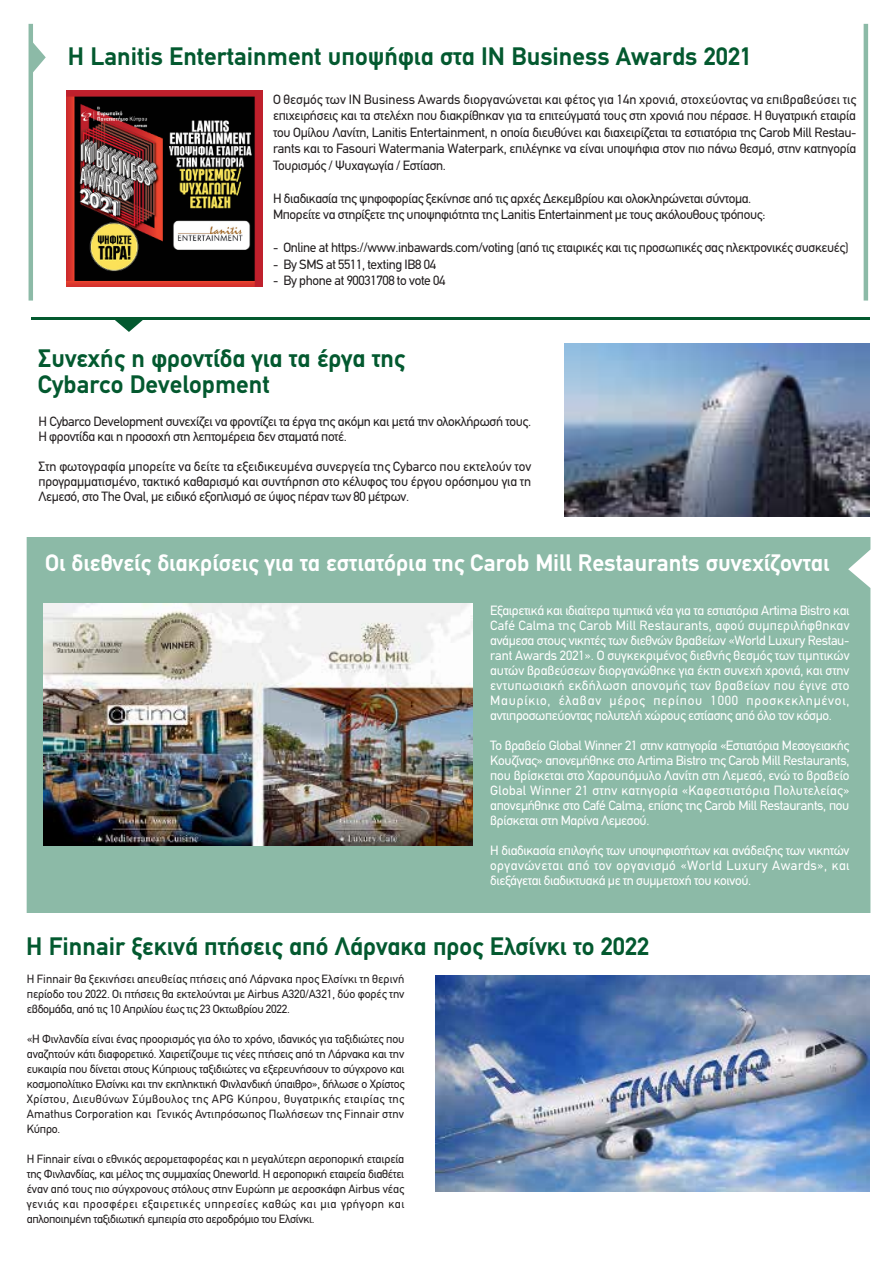
<style>
.page{position:relative;width:893px;height:1263px;background:#fff}
.page>*{position:absolute;margin:0;border:0;box-sizing:border-box;transform-origin:0 0}
.t1{font:700 25.5px/25.5px "PF Din Text";color:#03592f}
.t2{font:700 24px "PF Din Text";color:#fff}
.t3{font:13.5px/16.5px "PF Din Text";letter-spacing:-.025em;color:#231f20}
.t4{font:13.5px/15px "PF Din Text";letter-spacing:-.025em;color:#fff;text-align:justify}
.t5{font:12px/15px "PF Din Text";letter-spacing:-.025em;color:#231f20;text-align:justify}
</style>
<div class="page">
<div style="left:27px;top:537px;width:843px;height:376px;background:#8cbaa7"></div>
<svg style="left:115px;top:320px;width:28px;height:12px"></svg>
<hr style="left:31px;top:317px;width:839px;height:3px;background:#03592f">
<img style="left:67px;top:90px;width:196px;height:196px">
<img style="left:564px;top:343px;width:305px;height:173px">
<img style="left:44px;top:604px;width:428px;height:241px">
<img style="left:435px;top:975px;width:434px;height:217px">
<hr style="left:864px;top:24px;width:4px;height:277px;background:#8cbaa7">
<svg style="left:33px;top:42px;width:13px;height:31px"></svg>
<hr style="left:29px;top:24px;width:4px;height:277px;background:#8cbaa7">
<h1 class="t1" style="left:68px;top:43px;width:686px">Η Lanitis Entertainment υποψήφια στα IN Business Awards 2021</h1>
<p class="t3" style="left:273px;top:91px;width:585px;text-align:justify">Ο θεσµός των IN Business Awards διοργανώνεται και φέτος για 14η χρονιά, στοχεύοντας να επιβραβεύσει τις επιχειρήσεις και τα στελέχη που διακρίθηκαν για τα επιτεύγµατά τους στη χρονιά που πέρασε. H θυγατρική εταιρία του Οµίλου Λανίτη, Lanitis Entertainment, η οποία διευθύνει και διαχειρίζεται τα εστιατόρια της Carob Mill Restau&shy;rants και το Fasouri Watermania Waterpark, επιλέγηκε να είναι υποψήφια στον πιο πάνω θεσµό, στην κατηγορία Τουρισµός / Ψυχαγωγία / Εστίαση.</p>
<p class="t3" style="left:273px;top:190px;width:494px">Η διαδικασία της ψηφοφορίας ξεκίνησε από τις αρχές ∆εκεµβρίου και ολοκληρώνεται σύντοµα.<br>Μπορείτε να στηρίξετε της υποψηφιότητα της Lanitis Entertainment µε τους ακόλουθους τρόπους:</p>
<p class="t3" style="left:273px;top:239px;width:577px">- Online at https://www.inbawards.com/voting (από τις εταιρικές και τις προσωπικές σας ηλεκτρονικές συσκευές)</p>
<p class="t3" style="left:273px;top:256px;width:165px">- By SMS at 5511, texting IB8 04</p>
<p class="t3" style="left:273px;top:272px;width:174px">- By phone at 90031708 to vote 04</p>
<h1 class="t1" style="left:38px;top:346px;width:369px">Συνεχής η φροντίδα για τα έργα της<br>Cybarco Development</h1>
<p class="t3" style="left:38px;top:414px;width:494px;line-height:15px">Η Cybarco Development συνεχίζει να φροντίζει τα έργα της ακόµη και µετά την ολοκλήρωσή τους.<br>Η φροντίδα και η προσοχή στη λεπτοµέρεια δεν σταµατά ποτέ.</p>
<p class="t3" style="left:38px;top:459px;width:495px;line-height:15px;text-align:justify">Στη φωτογραφία µπορείτε να δείτε τα εξειδικευµένα συνεργεία της Cybarco που εκτελούν τον προγραµµατισµένο, τακτικό καθαρισµό και συντήρηση στο κέλυφος του έργου ορόσηµου για τη Λεµεσό, στο The Oval, µε ειδικό εξοπλισµό σε ύψος πέραν των 80 µέτρων.</p>
<h2 class="t2" style="left:45px;top:548px;width:786px">Οι διεθνείς διακρίσεις για τα εστιατόρια της Carob Mill Restaurants συνεχίζονται</h2>
<p class="t4" style="left:490px;top:603px;width:361px">Εξαιρετικά και ιδιαίτερα τιµητικά νέα για τα εστιατόρια Artima Bistro και Café Calma της Carob Mill Restaurants, αφού συµπεριλήφθηκαν ανάµεσα στους νικητές των διεθνών βραβείων «World Luxury Restau&shy;rant Awards 2021». Ο συγκεκριµένος διεθνής θεσµός των τιµητικών αυτών βραβεύσεων διοργανώθηκε για έκτη συνεχή χρονιά, και στην εντυπωσιακή εκδήλωση απονοµής των βραβείων που έγινε στο Μαυρίκιο, έλαβαν µέρος περίπου 1000 προσκεκληµένοι, αντιπροσωπεύοντας πολυτελή χώρους εστίασης από όλο τον κόσµο.</p>
<p class="t4" style="left:490px;top:738px;width:361px">Το βραβείο Global Winner 21 στην κατηγορία «Εστιατόρια Μεσογειακής Κουζίνας» απονεµήθηκε στο Artima Bistro της Carob Mill Restaurants, που βρίσκεται στο Χαρουπόµυλο Λανίτη στη Λεµεσό, ενώ το βραβείο Global Winner 21 στην κατηγορία «Καφεστιατόρια Πολυτελείας» απονεµήθηκε στο Café Calma, επίσης της Carob Mill Restaurants, που βρίσκεται στη Μαρίνα Λεµεσού.</p>
<p class="t4" style="left:490px;top:843px;width:361px">Η διαδικασία επιλογής των υποψηφιοτήτων και ανάδειξης των νικητών οργανώνεται από τον οργανισµό «World Luxury Awards», και διεξάγεται διαδικτυακά µε τη συµµετοχή του κοινού.</p>
<h1 class="t1" style="left:26px;top:933px;width:625px">Η Finnair ξεκινά πτήσεις από Λάρνακα προς Ελσίνκι το 2022</h1>
<p class="t5" style="left:27px;top:971px;width:379px">Η Finnair θα ξεκινήσει απευθείας πτήσεις από Λάρνακα προς Ελσίνκι τη θερινή περίοδο του 2022. Οι πτήσεις θα εκτελούνται µε Airbus A320/A321, δύο φορές την εβδοµάδα, από τις 10 Απριλίου έως τις 23 Οκτωβρίου 2022.</p>
<p class="t5" style="left:27px;top:1031px;width:379px">«Η Φινλανδία είναι ένας προορισµός για όλο το χρόνο, ιδανικός για ταξιδιώτες που αναζητούν κάτι διαφορετικό. Χαιρετίζουµε τις νέες πτήσεις από τη Λάρνακα και την ευκαιρία που δίνεται στους Κύπριους ταξιδιώτες να εξερευνήσουν το σύγχρονο και κοσµοπολίτικο Ελσίνκι και την εκπληκτική Φινλανδική ύπαιθρο», δήλωσε ο Χρίστος Χρίστου, ∆ιευθύνων Σύµβουλος της APG Κύπρου, θυγατρικής εταιρίας της Amathus Corporation και Γενικός Αντιπρόσωπος Πωλήσεων της Finnair στην Κύπρο.</p>
<p class="t5" style="left:27px;top:1151px;width:379px">Η Finnair είναι ο εθνικός αεροµεταφορέας και η µεγαλύτερη αεροπορική εταιρεία της Φινλανδίας, και µέλος της συµµαχίας Oneworld. Η αεροπορική εταιρεία διαθέτει έναν από τους πιο σύγχρονους στόλους στην Ευρώπη µε αεροσκάφη Airbus νέας γενιάς και προσφέρει εξαιρετικές υπηρεσίες καθώς και µια γρήγορη και απλοποιηµένη ταξιδιωτική εµπειρία στο αεροδρόµιο του Ελσίνκι.</p>
</div>
